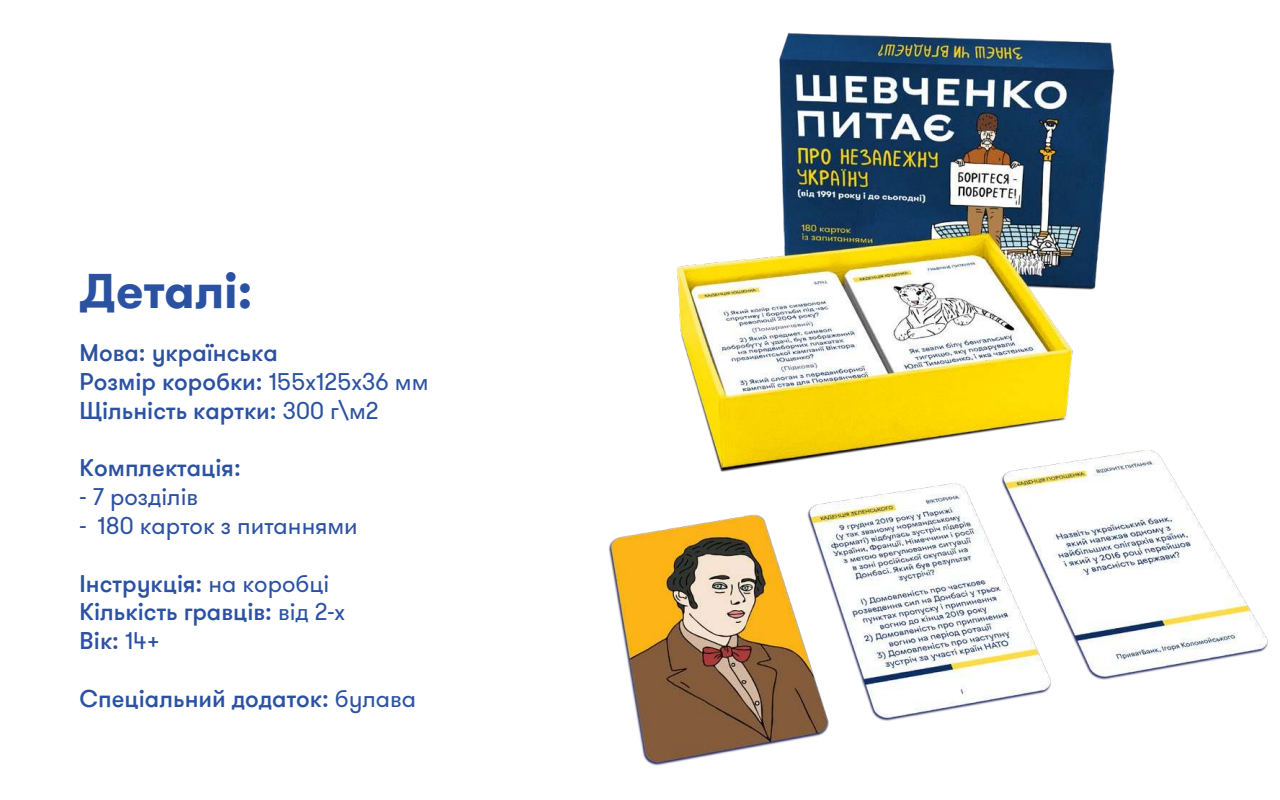
<style>
.page{position:relative;width:1280px;height:800px;background:#fff}
.page>*{position:absolute;margin:0;border:0;box-sizing:border-box;transform-origin:0 0}
.t1{font:700 48px "GT Walsheim Pro";color:#2b51a2}
.t2{font:500 24px/28.8px "GT Walsheim Pro";color:#2b51a2}
.t3{font:24px "GT Walsheim Pro";color:#2b51a2}
.s1{font-weight:400}
</style>
<div class="page">
<img style="left:608px;top:32px;width:660px;height:734px">
<h1 class="t1" style="left:80px;top:260px;width:174px">Деталі:</h1>
<p class="t2" style="left:80px;top:339px;width:350px">Мова: українська<br>Розмір коробки: <span class="s1">155х125х36 мм<br></span>Щільність картки: <span class="s1">300 г\м2</span></p>
<p class="t2" style="left:80px;top:454px;width:163px">Комплектація:</p>
<p class="t3" style="left:80px;top:482px;width:120px">- 7 розділів</p>
<p class="t3" style="left:80px;top:511px;width:280px">- 180 карток з питаннями</p>
<p class="t2" style="left:80px;top:569px;width:267px">Інструкція: <span class="s1">на коробці<br></span>Кількість гравців: <span class="s1">від 2-х<br></span>Вік: <span class="s1">14+</span></p>
<p class="t2" style="left:80px;top:685px;width:338px">Спеціальний додаток: <span class="s1">булава</span></p>
</div>
